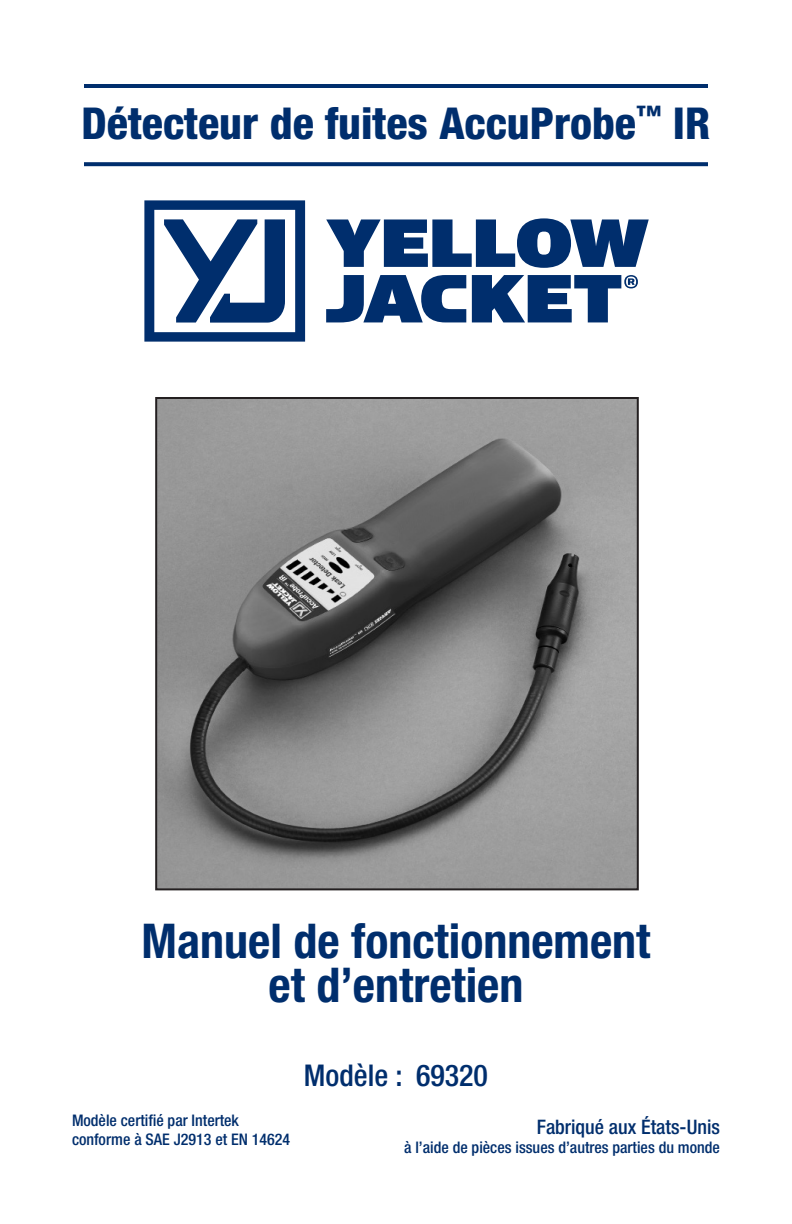
<style>
.page{position:relative;width:792px;height:1224px;background:#fff}
.page>*{position:absolute;margin:0;border:0;box-sizing:border-box;transform-origin:0 0}
.t1{font:700 condensed 48px "Helvetica Neue LT Std";color:#002e6d}
.t2{font:800 condensed 44px "Helvetica Neue LT Std";color:#002e6d}
.t3{font:500 condensed 30px "Helvetica Neue LT Std";color:#002e6d}
.t4{font:500 condensed 20px "Helvetica Neue LT Std";color:#002e6d}
.Body_Text{font:500 condensed 16px/19.2px "Helvetica Neue LT Std";color:#002e6d}
</style>
<div class="page">
<hr style="left:84px;top:84px;width:624px;height:4px;background:#002e6d">
<svg style="left:84px;top:162px;width:624px;height:4px;background:#0c3874"></svg>
<img style="left:158px;top:400px;width:478px;height:487px">
<div style="left:155px;top:397px;width:484px;height:493px;border:2px solid #231f20"></div>
<svg style="left:144px;top:200px;width:161px;height:142px"></svg>
<svg style="left:326px;top:218px;width:323px;height:50px"></svg>
<svg style="left:326px;top:275px;width:140px;height:47px"></svg>
<svg style="left:472px;top:275px;width:166px;height:47px"></svg>
<p class="t2" style="left:82px;top:96px;width:630px">Détecteur de fuites AccuProbe<sup>™</sup> IR</p>
<p class="t1" style="left:142px;top:912px;width:510px">Manuel de fonctionnement</p>
<p class="t1" style="left:268px;top:956px;width:257px">et d’entretien</p>
<p class="Body_Text" style="left:72px;top:1111px;width:220px">Modèle certifié par Intertek conforme à SAE J2913 et EN 14624</p>
<p class="t3" style="left:304px;top:1057px;width:186px">Modèle : 69320</p>
<p class="t4" style="left:537px;top:1115px;width:185px">Fabriqué aux États-Unis</p>
<p class="Body_Text" style="left:404px;top:1138px;width:317px">à l’aide de pièces issues d’autres parties du monde</p>
</div>
